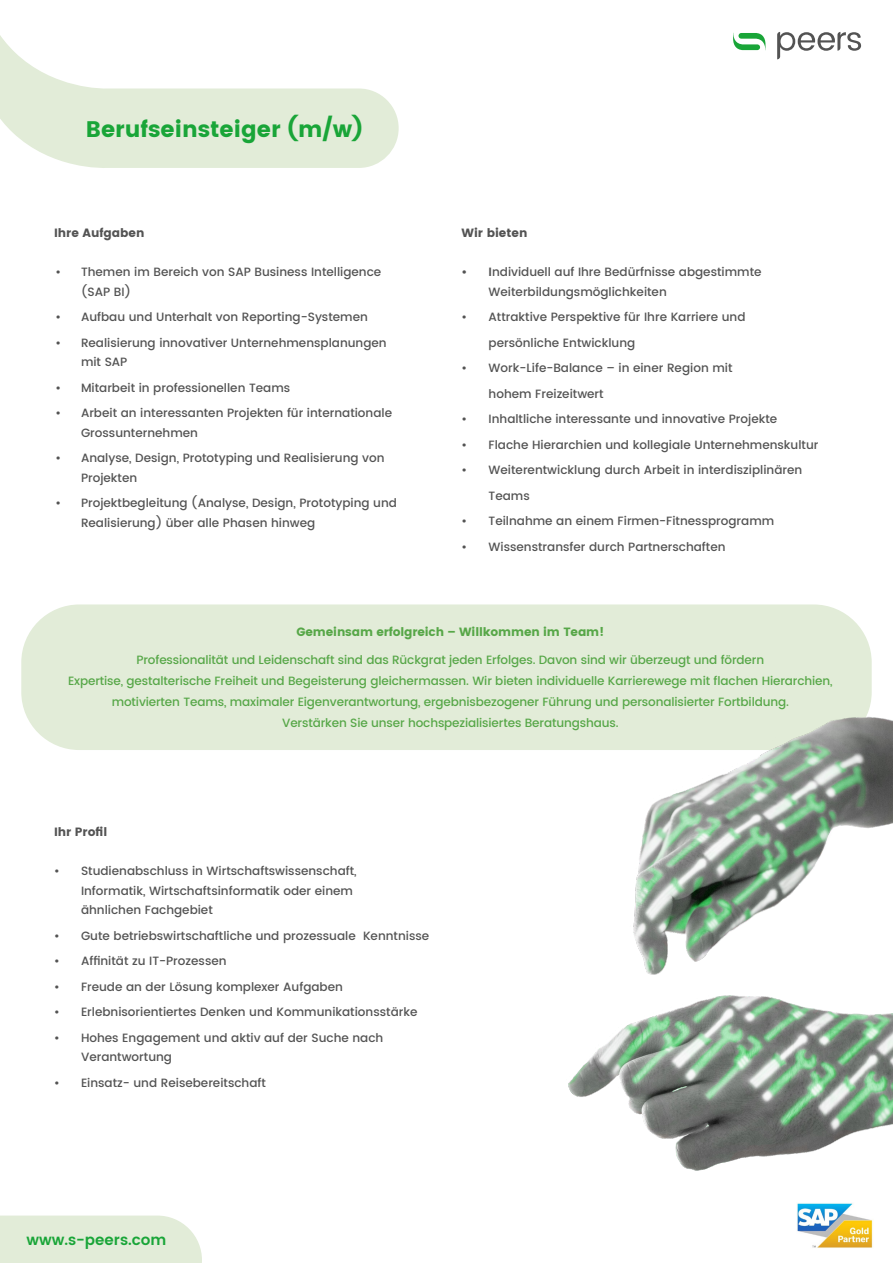
<style>
.page{position:relative;width:893px;height:1263px;background:#fff}
.page>*{position:absolute;margin:0;border:0;box-sizing:border-box;transform-origin:0 0}
.t1{font:700 22.5px "Poppins";color:#19a538}
.t2{font:600 15px "Poppins";color:#19a538}
.t3{font:500 12px/19.5px "Poppins";color:#535353}
.t4{font:500 12px/21px "Poppins";letter-spacing:-.01em;color:#57a748;text-align:center}
.t5{font:700 12px "Poppins";letter-spacing:-.01em;color:#57a748}
.t6{font:700 12px "Poppins";color:#535353}
.s1{font-weight:600}
</style>
<div class="page">
<svg style="left:733px;top:33px;width:32px;height:17px"></svg>
<svg style="left:777px;top:32px;width:84px;height:27px"></svg>
<div style="left:0;top:1215px;width:202px;height:48px;background:#e2ecd8"></div>
<svg style="left:0;top:35px;width:399px;height:133px;fill:#e2ecd8"></svg>
<div style="left:21px;top:604px;width:851px;height:146px;background:#e2ecd8;border-radius:58px"></div>
<img style="left:797px;top:1203px;width:76px;height:45px">
<img style="left:568px;top:716px;width:325px;height:455px">
<p class="t1" style="left:86px;top:116px;width:279px">Berufseinsteiger (m/w)</p>
<p class="t6" style="left:54px;top:226px;width:92px">Ihre Aufgaben</p>
<p class="t3" style="left:81px;top:263px;width:302px;text-indent:-26px">• Themen im Bereich von SAP Business Intelligence (SAP BI)</p>
<p class="t3" style="left:55px;top:308px;width:314px">• Aufbau und Unterhalt von Reporting-Systemen</p>
<p class="t3" style="left:81px;top:333px;width:307px;text-indent:-26px">• Realisierung innovativer Unternehmensplanungen mit SAP</p>
<p class="t3" style="left:55px;top:378px;width:236px">• Mitarbeit in professionellen Teams</p>
<p class="t3" style="left:81px;top:404px;width:313px;text-indent:-26px">• Arbeit an interessanten Projekten für internationale<br>Grossunternehmen</p>
<p class="t3" style="left:81px;top:449px;width:305px;text-indent:-26px">• Analyse, Design, Prototyping und Realisierung von<br>Projekten</p>
<p class="t3" style="left:81px;top:494px;width:317px;text-indent:-26px">• Projektbegleitung (Analyse, Design, Prototyping und<br>Realisierung) über alle Phasen hinweg</p>
<p class="t6" style="left:462px;top:226px;width:67px">Wir bieten</p>
<p class="t3" style="left:489px;top:263px;width:274px;text-indent:-27px"><span class="s1">• I</span>ndividuell auf Ihre Bedürfnisse abgestimmte<br>Weiterbildungsmöglichkeiten</p>
<p class="t3" style="left:489px;top:305px;width:258px;line-height:25.5px;text-indent:-27px">• Attraktive Perspektive für Ihre Karriere und persönliche Entwicklung</p>
<p class="t3" style="left:489px;top:356px;width:245px;line-height:25.5px;text-indent:-27px">• Work-Life-Balance – in einer Region mit hohem Freizeitwert</p>
<p class="t3" style="left:462px;top:410px;width:317px">• Inhaltliche interessante und innovative Projekte</p>
<p class="t3" style="left:462px;top:435px;width:358px">• Flache Hierarchien und kollegiale Unternehmenskultur</p>
<p class="t3" style="left:489px;top:458px;width:315px;line-height:25.5px;text-indent:-27px">• Weiterentwicklung durch Arbeit in interdisziplinären<br>Teams</p>
<p class="t3" style="left:462px;top:512px;width:314px">• Teilnahme an einem Firmen-Fitnessprogramm</p>
<p class="t3" style="left:462px;top:537px;width:266px">• Wissenstransfer durch Partnerschaften</p>
<p class="t5" style="left:296px;top:625px;width:309px">Gemeinsam erfolgreich – Willkommen im Team!</p>
<p class="t4" style="left:136px;top:650px;width:629px">Professionalität und Leidenschaft sind das Rückgrat jeden Erfolges. Davon sind wir überzeugt und fördern</p>
<p class="t4" style="left:68px;top:671px;width:766px">Expertise, gestalterische Freiheit und Begeisterung gleichermassen. Wir bieten individuelle Karrierewege mit flachen Hierarchien, motivierten Teams, maximaler Eigenverantwortung, ergebnisbezogener Führung und personalisierter Fortbildung.</p>
<p class="t4" style="left:282px;top:713px;width:338px">Verstärken Sie unser hochspezialisiertes Beratungshaus.</p>
<p class="t6" style="left:54px;top:825px;width:55px">Ihr Profil</p>
<p class="t3" style="left:81px;top:862px;width:277px;text-indent:-27px">• Studienabschluss in Wirtschaftswissenschaft,<br>Informatik, Wirtschaftsinformatik oder einem ähnlichen Fachgebiet</p>
<p class="t3" style="left:54px;top:926px;width:377px">• Gute betriebswirtschaftliche und prozessuale Kenntnisse</p>
<p class="t3" style="left:54px;top:952px;width:174px">• Affinität zu IT-Prozessen</p>
<p class="t3" style="left:54px;top:977px;width:290px">• Freude an der Lösung komplexer Aufgaben</p>
<p class="t3" style="left:54px;top:1003px;width:365px">• Erlebnisorientiertes Denken und Kommunikationsstärke</p>
<p class="t3" style="left:81px;top:1028px;width:304px;text-indent:-27px">• Hohes Engagement und aktiv auf der Suche nach<br>Verantwortung</p>
<p class="t3" style="left:54px;top:1073px;width:213px">• Einsatz- und Reisebereitschaft</p>
<p class="t2" style="left:26px;top:1229px;width:142px">www.s-peers.com</p>
</div>
